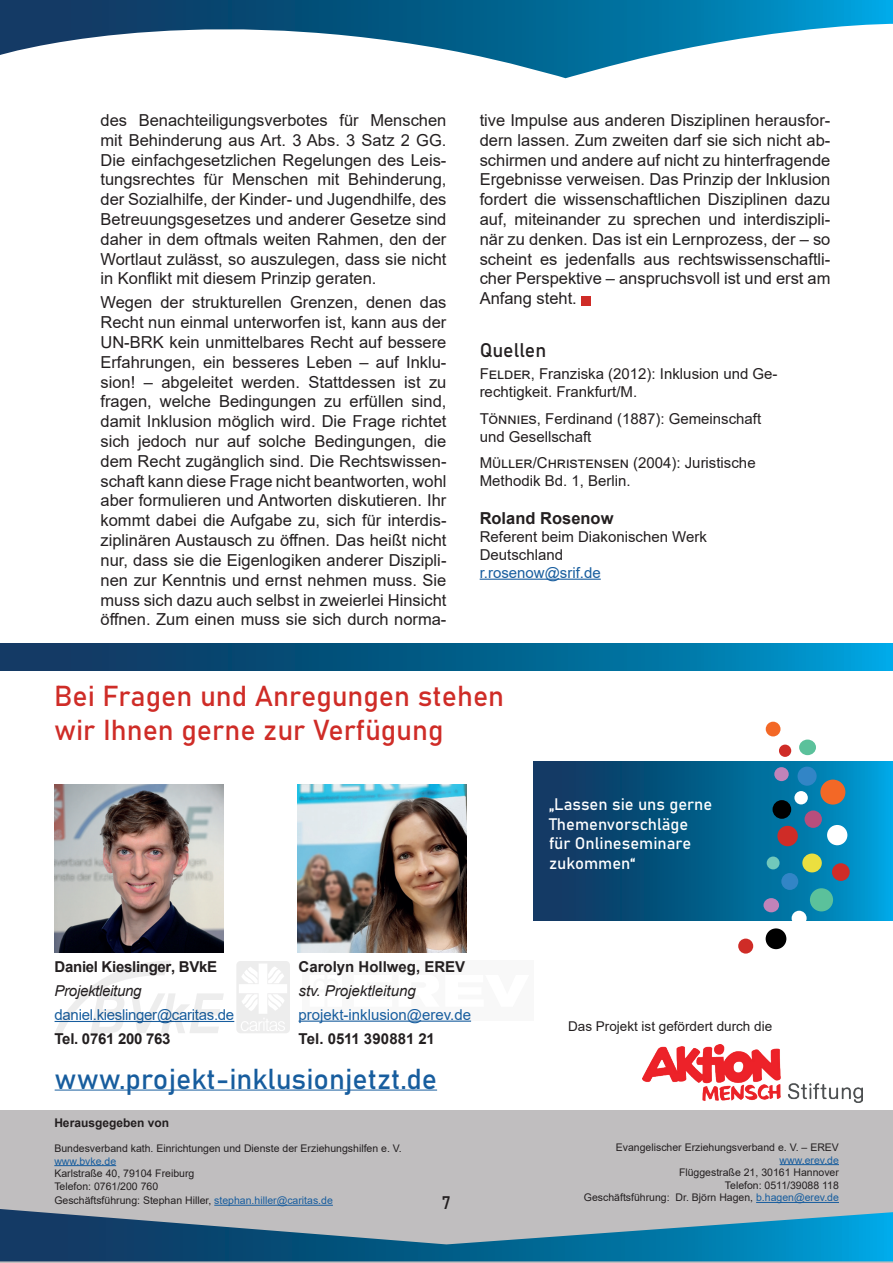
<style>
.page{position:relative;width:893px;height:1263px;background:#fff}
.page>*{position:absolute;margin:0;border:0;box-sizing:border-box;transform-origin:0 0}
.t1{font:28.5px/34.2px "Bahnschrift";color:#cf2c27}
.t2{font:28.5px "Bahnschrift";color:#175d9e}
.t3{font:19.5px "Bahnschrift";color:#231f20}
.t4{font:18px "Bahnschrift";color:#231f20}
.t5{font:16.5px/19.8px "Arial";color:#231f20;text-align:justify}
.t6{font:16.5px/19.8px "Bahnschrift";color:#fff}
.t7{font:700 16.5px "Arial";color:#231f20}
.t8{font:15px/18px "Arial";color:#231f20}
.t9{font:15px "Arial";color:#175d9e}
.t10{font:700 15px "Arial";letter-spacing:-.02em;color:#231f20}
.t11{font:15px "Arial";letter-spacing:-.02em;color:#175d9e}
.t12{font:700 15px "Arial";color:#231f20}
.t13{font:italic 15px "Arial";color:#231f20}
.t14{font:700 15px "Arial";letter-spacing:.005em;color:#231f20}
.t15{font:italic 15px "Arial";letter-spacing:-.02em;color:#231f20}
.t16{font:13.5px "Arial";color:#231f20}
.t17{font:700 12px "Arial";color:#231f20}
.t18{font:10.5px/12.6px "Arial";color:#231f20}
.t19{font:10.5px "Arial";color:#175d9e}
.s1{color:#175d9e}
</style>
<div class="page">
<hr style="left:480px;top:579px;width:121px;height:1px;background:#175d9e">
<svg style="left:0;top:0;width:893px;height:78px"></svg>
<div style="left:0;top:1110px;width:893px;height:153px;background:#c0bebf"></div>
<svg style="left:0;top:1209px;width:893px;height:52px"></svg>
<hr style="left:55px;top:1021px;width:179px;height:1px;background:#175d9e">
<div style="left:302px;top:961px;width:232px;height:60px;background:#f8f8f8"></div>
<hr style="left:299px;top:1020px;width:172px;height:2px;background:#175d9e">
<svg style="left:55px;top:961px;width:169px;height:72px"></svg>
<svg style="left:236px;top:961px;width:54px;height:72px"></svg>
<hr style="left:54px;top:1165px;width:62px;height:1px;background:#175d9e">
<hr style="left:214px;top:1205px;width:119px;height:1px;background:#175d9e">
<hr style="left:780px;top:1164px;width:59px;height:1px;background:#175d9e">
<hr style="left:756px;top:1202px;width:83px;height:1px;background:#175d9e">
<img style="left:642px;top:1044px;width:221px;height:58px">
<img style="left:298px;top:784px;width:169px;height:169px">
<svg style="left:534px;top:761px;width:359px;height:159px;background:#04628f"></svg>
<div style="left:781px;top:873px;width:17px;height:17px;background:#3285c6;border-radius:50%"></div>
<div style="left:832px;top:863px;width:18px;height:18px;background:#cf2c27;border-radius:50%"></div>
<div style="left:766px;top:928px;width:20px;height:21px;background:#000;border-radius:50%"></div>
<div style="left:797px;top:767px;width:20px;height:19px;background:#3285c6;border-radius:50%"></div>
<div style="left:810px;top:888px;width:23px;height:23px;background:#5bc19b;border-radius:50%"></div>
<div style="left:804px;top:810px;width:18px;height:18px;background:#b84e7c;border-radius:50%"></div>
<div style="left:767px;top:856px;width:12px;height:13px;background:#71c8bb;border-radius:50%"></div>
<div style="left:777px;top:826px;width:21px;height:20px;background:#cf2c27;border-radius:50%"></div>
<div style="left:820px;top:779px;width:25px;height:25px;background:#f36826;border-radius:50%"></div>
<div style="left:772px;top:800px;width:19px;height:19px;background:#000;border-radius:50%"></div>
<div style="left:802px;top:853px;width:20px;height:19px;background:#ebdf3f;border-radius:50%"></div>
<div style="left:827px;top:825px;width:20px;height:20px;background:#fff;border-radius:50%"></div>
<div style="left:794px;top:791px;width:14px;height:13px;background:#fff;border-radius:50%"></div>
<div style="left:766px;top:722px;width:14px;height:14px;background:#f36826;border-radius:50%"></div>
<div style="left:738px;top:938px;width:15px;height:15px;background:#cf2c27;border-radius:50%"></div>
<div style="left:799px;top:739px;width:17px;height:16px;background:#5bc19b;border-radius:50%"></div>
<div style="left:774px;top:767px;width:15px;height:14px;background:#c083b9;border-radius:50%"></div>
<div style="left:763px;top:898px;width:16px;height:14px;background:#c083b9;border-radius:50%"></div>
<div style="left:792px;top:911px;width:15px;height:15px;background:#fff;border-radius:50%"></div>
<div style="left:779px;top:745px;width:12px;height:12px;background:#cf2c27;border-radius:50%"></div>
<img style="left:55px;top:784px;width:168px;height:169px">
<hr style="left:55px;top:1090px;width:382px;height:1px;background:#175d9e">
<div style="left:582px;top:296px;width:9px;height:10px;background:#cf2c27"></div>
<svg style="left:0;top:644px;width:893px;height:27px;background:#04618f"></svg>
<p class="t5" style="left:100px;top:110px;width:347px">des Benachteiligungsverbotes für Menschen mit Behinderung aus Art. 3 Abs. 3 Satz 2 GG.<br>Die einfachgesetzlichen Regelungen des Leis&shy;tungsrechtes für Menschen mit Behinderung, der Sozialhilfe, der Kinder- und Jugendhilfe, des Betreuungsgesetzes und anderer Gesetze sind daher in dem oftmals weiten Rahmen, den der Wortlaut zulässt, so auszulegen, dass sie nicht in Konflikt mit diesem Prinzip geraten.</p>
<p class="t5" style="left:100px;top:293px;width:347px">Wegen der strukturellen Grenzen, denen das Recht nun einmal unterworfen ist, kann aus der UN-BRK kein unmittelbares Recht auf bessere Erfahrungen, ein besseres Leben – auf Inklu&shy;sion! – abgeleitet werden. Stattdessen ist zu fragen, welche Bedingungen zu erfüllen sind, damit Inklusion möglich wird. Die Frage richtet sich jedoch nur auf solche Bedingungen, die dem Recht zugänglich sind. Die Rechtswissen&shy;schaft kann diese Frage nicht beantworten, wohl aber formulieren und Antworten diskutieren. Ihr kommt dabei die Aufgabe zu, sich für interdis&shy;ziplinären Austausch zu öffnen. Das heißt nicht nur, dass sie die Eigenlogiken anderer Diszipli&shy;nen zur Kenntnis und ernst nehmen muss. Sie muss sich dazu auch selbst in zweierlei Hinsicht öffnen. Zum einen muss sie sich durch norma-</p>
<p class="t5" style="left:480px;top:110px;width:352px">tive Impulse aus anderen Disziplinen herausfor&shy;dern lassen. Zum zweiten darf sie sich nicht ab&shy;schirmen und andere auf nicht zu hinterfragende Ergebnisse verweisen. Das Prinzip der Inklusion fordert die wissenschaftlichen Disziplinen dazu auf, miteinander zu sprechen und interdiszipli&shy;när zu denken. Das ist ein Lernprozess, der – so scheint es jedenfalls aus rechtswissenschaftli&shy;cher Perspektive – anspruchsvoll ist und erst am Anfang steht.</p>
<p class="t3" style="left:480px;top:338px;width:68px">Quellen</p>
<p class="t8" style="left:480px;top:365px;width:299px">Felder, Franziska (2012): Inklusion und Ge&shy;rechtigkeit. Frankfurt/M.</p>
<p class="t8" style="left:480px;top:409px;width:283px">Tönnies, Ferdinand (1887): Gemeinschaft und Gesellschaft</p>
<p class="t8" style="left:480px;top:454px;width:277px">Müller/Christensen (2004): Juristische<br>Methodik Bd. 1, Berlin.</p>
<p class="t7" style="left:480px;top:506px;width:135px">Roland Rosenow</p>
<p class="t8" style="left:480px;top:527px;width:229px">Referent beim Diakonischen Werk<br>Deutschland</p>
<p class="t9" style="left:480px;top:562px;width:123px">r.rosenow@srif.de</p>
<h1 class="t1" style="left:54px;top:679px;width:452px">Bei Fragen und Anregungen stehen wir Ihnen gerne zur Verfügung</h1>
<p class="t10" style="left:55px;top:956px;width:164px">Daniel Kieslinger, BVkE</p>
<p class="t15" style="left:55px;top:981px;width:88px">Projektleitung</p>
<p class="t11" style="left:55px;top:1004px;width:181px">daniel.kieslinger@caritas.de</p>
<p class="t10" style="left:55px;top:1028px;width:117px">Tel. 0761 200 763</p>
<p class="t12" style="left:299px;top:956px;width:168px">Carolyn Hollweg, EREV</p>
<p class="t13" style="left:299px;top:980px;width:119px">stv. Projektleitung</p>
<p class="t9" style="left:299px;top:1004px;width:174px">projekt-inklusion@erev.de</p>
<p class="t14" style="left:299px;top:1028px;width:138px">Tel. 0511 390881 21</p>
<h1 class="t2" style="left:55px;top:1061px;width:384px">www.projekt-inklusionjetzt.de</h1>
<p class="t17" style="left:54px;top:1114px;width:116px">Herausgegeben von</p>
<p class="t18" style="left:54px;top:1142px;width:349px">Bundesverband kath. Einrichtungen und Dienste der Erziehungshilfen e. V.</p>
<p class="t19" style="left:54px;top:1153px;width:63px">www.bvke.de</p>
<p class="t18" style="left:54px;top:1167px;width:142px">Karlstraße 40, 79104 Freiburg<br>Telefon: 0761/200 760</p>
<p class="t18" style="left:54px;top:1194px;width:280px">Geschäftsführung: Stephan Hiller, <span class="s1">stephan.hiller@caritas.de</span></p>
<p class="t4" style="left:442px;top:1191px;width:11px">7</p>
<p class="t6" style="left:549px;top:794px;width:165px">„Lassen sie uns gerne<br>Themenvorschläge für Onlineseminare zukommen“</p>
<p class="t16" style="left:568px;top:1017px;width:206px">Das Projekt ist gefördert durch die</p>
<p class="t18" style="left:616px;top:1141px;width:225px">Evangelischer Erziehungsverband e. V. – EREV</p>
<p class="t19" style="left:780px;top:1152px;width:61px">www.erev.de</p>
<p class="t18" style="left:584px;top:1166px;width:257px;text-align:right">Flüggestraße 21, 30161 Hannover<br>Telefon: 0511/39088 118<br>Geschäftsführung: Dr. Björn Hagen, <span class="s1">b.hagen@erev.de</span></p>
</div>
